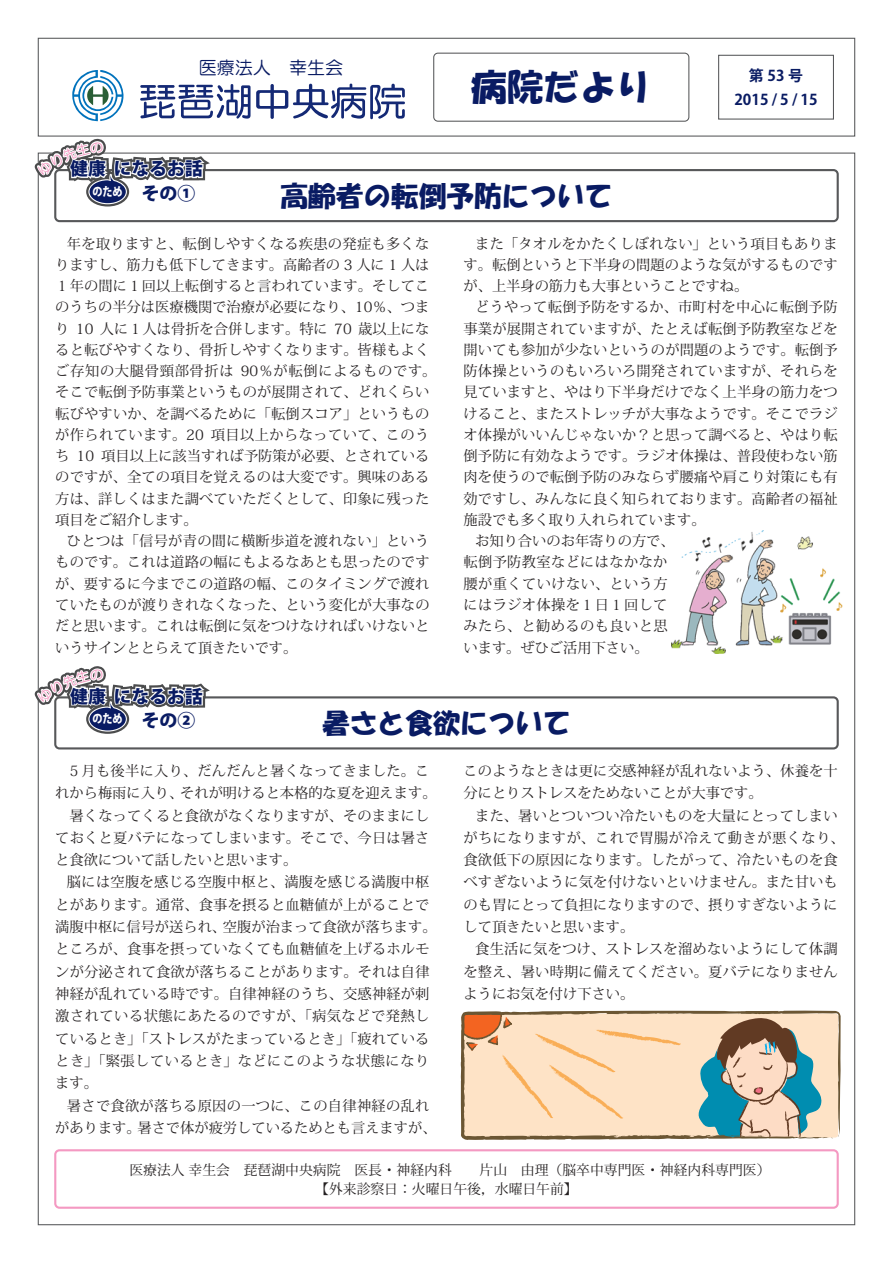
<style>
.page{position:relative;width:893px;height:1263px;background:#fff}
.page>*{position:absolute;margin:0;border:0;box-sizing:border-box;transform-origin:0 0}
.t1{font:36.15px "HG Soei Kakupoptai";color:#091b63}
.t2{font:27.6px "HG Soei Kakupoptai";color:#091b63}
.t3{font:18px "HG Maru Gothic MPRO";color:#091b63}
.t4{font:800 17.85px "Koz Go Pro";color:#091b63}
.t5{font:700 14.85px "Koz Go Pro";color:#091b63}
.t6{font:14.25px/22.4px "Koz Min Pro";letter-spacing:.01em;color:#231f20}
.t7{font:14.25px "Koz Min Pro";letter-spacing:.03em;color:#231f20}
.t8{font:13.8px/19.2px "Koz Min Pro";color:#231f20;text-align:center}
.t9{font:800 12px "Koz Go Pro";color:#fff;scale:.83 1}
</style>
<div class="page">
<img style="left:671px;top:531px;width:171px;height:122px">
<div style="left:38px;top:38px;width:817px;height:99px;border:1px solid #57585a"></div>
<svg style="left:72px;top:70px;width:52px;height:51px"></svg>
<svg style="left:140px;top:84px;width:265px;height:35px"></svg>
<div style="left:718px;top:55px;width:116px;height:65px;border:1px solid #57585a"></div>
<div style="left:433px;top:53px;width:256px;height:69px;border:1px solid #57585a;border-radius:4px"></div>
<div style="left:54px;top:169px;width:785px;height:53px;border:2px solid #57585a;border-radius:4px"></div>
<div style="left:54px;top:696px;width:785px;height:53px;border:2px solid #57585a;border-radius:4px"></div>
<div style="left:54px;top:1149px;width:785px;height:60px;border:2px solid #f499c2;border-radius:4px"></div>
<svg style="left:460px;top:1010px;width:381px;height:130px;background:#e0c9ae"></svg>
<svg style="left:830px;top:1133px;width:10px;height:6px"></svg>
<svg style="left:692px;top:1017px;width:131px;height:121px;background:#a3ada3"></svg>
<svg style="left:462px;top:1013px;width:219px;height:106px;background:#f9d7b6"></svg>
<svg style="left:34px;top:139px;width:176px;height:67px"></svg>
<svg style="left:34px;top:666px;width:176px;height:68px"></svg>
<p class="t3" style="left:199px;top:59px;width:146px">医療法人　幸生会</p>
<p class="t5" style="left:749px;top:66px;width:56px">第53号</p>
<h1 class="t1" style="left:471px;top:69px;width:182px">病院だより</h1>
<p class="t5" style="left:734px;top:89px;width:85px">2015 / 5 / 15</p>
<p class="t4" style="left:70px;top:157px;width:134px">健康 になるお話</p>
<p class="t9" style="left:92px;top:184px;width:38px">のため</p>
<h2 class="t2" style="left:281px;top:182px;width:333px">高齢者の転倒予防について</h2>
<p class="t6" style="left:55px;top:232px;width:383px;line-height:21.3px;text-indent:12px">年を取りますと、転倒しやすくなる疾患の発症も多くなりますし、筋力も低下してきます。高齢者の 3 人に 1 人は<br>１年の間に１回以上転倒すると言われています。そしてこのうちの半分は医療機関で治療が必要になり、10％、つまり 10 人に１人は骨折を合併します。特に 70 歳以上になると転びやすくなり、骨折しやすくなります。皆様もよくご存知の大腿骨頸部骨折は 90％が転倒によるものです。そこで転倒予防事業というものが展開されて、どれくらい転びやすいか、を調べるために「転倒スコア」というものが作られています。20 項目以上からなっていて、このうち 10 項目以上に該当すれば予防策が必要、とされているのですが、全ての項目を覚えるのは大変です。興味のある方は、詳しくはまた調べていただくとして、印象に残った項目をご紹介します。</p>
<p class="t6" style="left:55px;top:530px;width:376px;line-height:21.3px;text-align:justify;text-indent:12px">ひとつは「信号が青の間に横断歩道を渡れない」というものです。これは道路の幅にもよるなあとも思ったのですが、要するに今までこの道路の幅、このタイミングで渡れていたものが渡りきれなくなった、という変化が大事なのだと思います。これは転倒に気をつけなければいけないというサインととらえて頂きたいです。</p>
<p class="t6" style="left:463px;top:232px;width:376px;line-height:21.3px;text-align:justify;text-indent:12px">また「タオルをかたくしぼれない」という項目もあります。転倒というと下半身の問題のような気がするものですが、上半身の筋力も大事ということですね。</p>
<p class="t6" style="left:475px;top:295px;width:364px">どうやって転倒予防をするか、市町村を中心に転倒予防</p>
<p class="t6" style="left:463px;top:317px;width:376px">事業が展開されていますが、たとえば転倒予防教室などを</p>
<p class="t6" style="left:463px;top:338px;width:376px">開いても参加が少ないというのが問題のようです。転倒予</p>
<p class="t6" style="left:463px;top:359px;width:376px">防体操というのもいろいろ開発されていますが、それらを</p>
<p class="t6" style="left:463px;top:380px;width:376px">見ていますと、やはり下半身だけでなく上半身の筋力をつ</p>
<p class="t6" style="left:463px;top:402px;width:376px">けること、またストレッチが大事なようです。そこでラジ</p>
<p class="t6" style="left:463px;top:423px;width:376px">オ体操がいいんじゃないか？と思って調べると、やはり転</p>
<p class="t6" style="left:463px;top:444px;width:376px">倒予防に有効なようです。ラジオ体操は、普段使わない筋</p>
<p class="t6" style="left:463px;top:465px;width:376px">肉を使うので転倒予防のみならず腰痛や肩こり対策にも有</p>
<p class="t6" style="left:463px;top:487px;width:376px">効ですし、みんなに良く知られております。高齢者の福祉</p>
<p class="t6" style="left:463px;top:508px;width:244px">施設でも多く取り入れられています。</p>
<p class="t6" style="left:475px;top:529px;width:201px">お知り合いのお年寄りの方で、</p>
<p class="t6" style="left:463px;top:551px;width:206px">転倒予防教室などにはなかなか</p>
<p class="t7" style="left:463px;top:573px;width:206px">腰が重くていけない、という方</p>
<p class="t6" style="left:463px;top:593px;width:206px">にはラジオ体操を１日１回して</p>
<p class="t7" style="left:463px;top:616px;width:206px">みたら、と勧めるのも良いと思</p>
<p class="t6" style="left:463px;top:636px;width:187px">います。ぜひご活用下さい。</p>
<p class="t4" style="left:70px;top:684px;width:134px">健康 になるお話</p>
<p class="t9" style="left:92px;top:711px;width:38px">のため</p>
<h2 class="t2" style="left:322px;top:709px;width:250px">暑さと食欲について</h2>
<p class="t6" style="left:55px;top:759px;width:383px;text-indent:12px">５月も後半に入り、だんだんと暑くなってきました。これから梅雨に入り、それが明けると本格的な夏を迎えます。　暑くなってくると食欲がなくなりますが、そのままにしておくと夏バテになってしまいます。そこで、今日は暑さと食欲について話したいと思います。</p>
<p class="t6" style="left:55px;top:870px;width:383px;text-indent:12px">脳には空腹を感じる空腹中枢と、満腹を感じる満腹中枢とがあります。通常、食事を摂ると血糖値が上がることで満腹中枢に信号が送られ、空腹が治まって食欲が落ちます。ところが、食事を摂っていなくても血糖値を上げるホルモンが分泌されて食欲が落ちることがあります。それは自律神経が乱れている時です。自律神経のうち、交感神経が刺激されている状態にあたるのですが、「病気などで発熱しているとき」「ストレスがたまっているとき」「疲れているとき」「緊張しているとき」などにこのような状態になります。</p>
<p class="t6" style="left:55px;top:1094px;width:383px;text-align:center">暑さで食欲が落ちる原因の一つに、この自律神経の乱れ<br>があります。暑さで体が疲労しているためとも言えますが、</p>
<p class="t6" style="left:463px;top:759px;width:376px">このようなときは更に交感神経が乱れないよう、休養を十分にとりストレスをためないことが大事です。</p>
<p class="t6" style="left:463px;top:804px;width:383px;text-indent:12px">また、暑いとついつい冷たいものを大量にとってしまいがちになりますが、これで胃腸が冷えて動きが悪くなり、食欲低下の原因になります。したがって、冷たいものを食べすぎないように気を付けないといけません。また甘いものも胃にとって負担になりますので、摂りすぎないようにして頂きたいと思います。</p>
<p class="t6" style="left:463px;top:937px;width:376px;text-align:justify;text-indent:12px">食生活に気をつけ、ストレスを溜めないようにして体調を整え、暑い時期に備えてください。夏バテになりませんようにお気を付け下さい。</p>
<p class="t8" style="left:129px;top:1160px;width:643px">医療法人 幸生会　琵琶湖中央病院　医長 ・ 神経内科　　片山　由理（脳卒中専門医 ・ 神経内科専門医）【外来診察日：火曜日午後，水曜日午前】</p>
</div>
